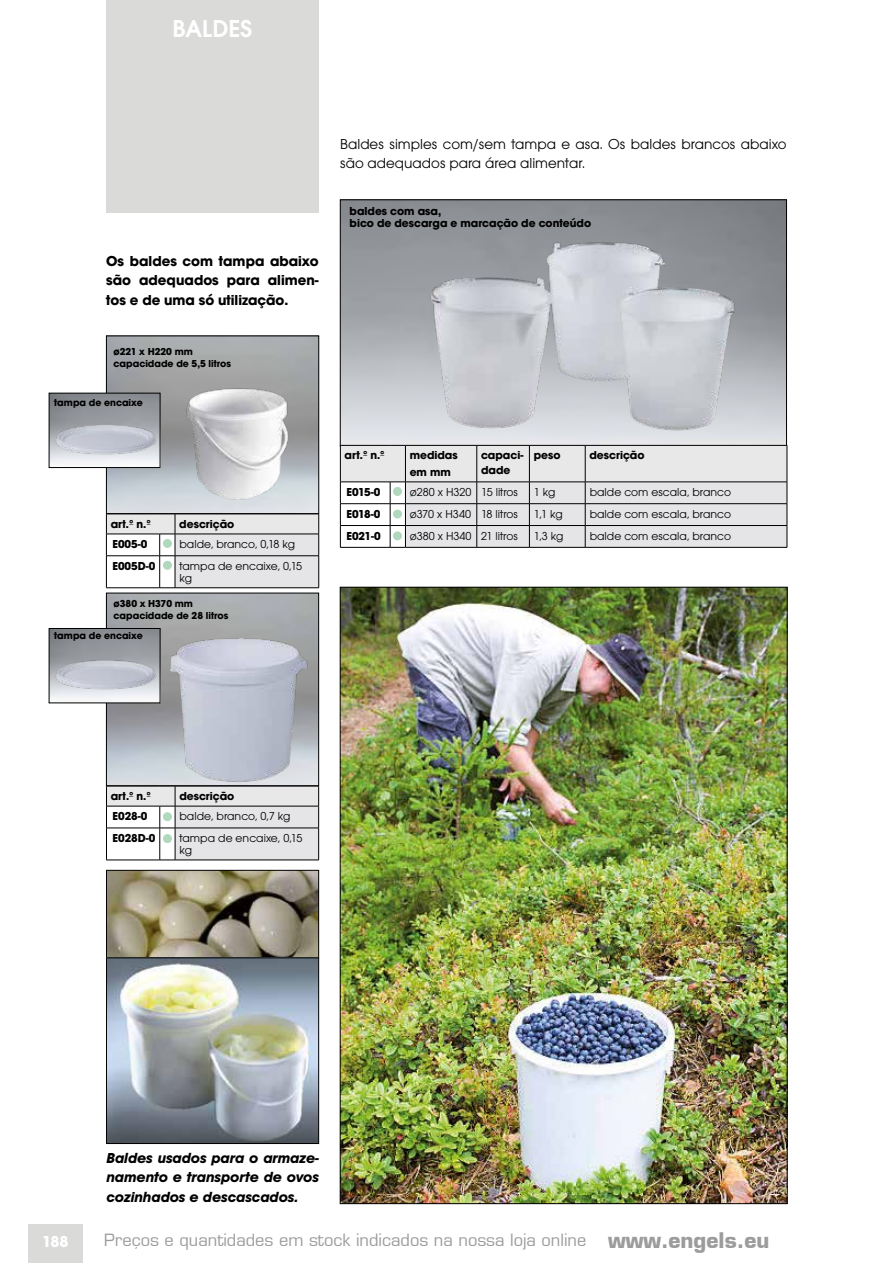
<style>
.page{position:relative;width:893px;height:1263px;background:#fff}
.page>*{position:absolute;margin:0;border:0;box-sizing:border-box;transform-origin:0 0}
.t1{font:600 25.5px "Avant Garde Gothic Itc T";color:#fff}
.t2{font:16.5px "Eurostile";color:#9d9c9c}
.t3{font:700 16.5px "Avant Garde Gothic Itc T";color:#fff}
.t4{font:15px/19.5px "Avant Garde Gothic Itc T";color:#000}
.t5{font:italic 700 15px/19.5px "Avant Garde Gothic Itc T";color:#000;text-align:justify}
.t6{font:700 15px/19.5px "Avant Garde Gothic Itc T";color:#000;text-align:justify}
.t7{font:12px/12px "Avant Garde Gothic Itc T";color:#000}
.t8{font:700 12px/16.5px "Avant Garde Gothic Itc T";color:#000}
.t9{font:700 10.5px/12px "Avant Garde Gothic Itc T";color:#000}
.s1{font-weight:700;font-size:21px}
</style>
<div class="page">
<div style="left:28px;top:1224px;width:54px;height:39px;background:#dadad9"></div>
<div style="left:106px;top:0;width:213px;height:213px;background:#dadad9"></div>
<svg style="left:340px;top:445px;width:448px;height:103px;background:#dadadb"></svg>
<hr style="left:405px;top:482px;width:72px;height:1px;background:#000">
<hr style="left:477px;top:482px;width:52px;height:1px;background:#000">
<hr style="left:529px;top:482px;width:56px;height:1px;background:#000">
<hr style="left:585px;top:482px;width:202px;height:1px;background:#000">
<img style="left:108px;top:338px;width:209px;height:174px">
<div style="left:106px;top:336px;width:213px;height:178px;border:1px solid #000"></div>
<img style="left:165px;top:369px;width:142px;height:142px">
<img style="left:108px;top:595px;width:209px;height:189px">
<div style="left:106px;top:593px;width:213px;height:193px;border:1px solid #000"></div>
<img style="left:170px;top:623px;width:145px;height:161px">
<svg style="left:106px;top:786px;width:213px;height:75px"></svg>
<img style="left:415px;top:211px;width:336px;height:234px">
<svg style="left:106px;top:514px;width:213px;height:74px"></svg>
<img style="left:108px;top:872px;width:209px;height:269px">
<div style="left:106px;top:870px;width:213px;height:88px;border:1px solid #000"></div>
<div style="left:106px;top:958px;width:213px;height:185px;border:1px solid #000"></div>
<img style="left:51px;top:395px;width:107px;height:6px">
<div style="left:49px;top:393px;width:111px;height:75px;border:1px solid #000"></div>
<img style="left:49px;top:401px;width:114px;height:69px">
<img style="left:51px;top:630px;width:107px;height:6px">
<div style="left:49px;top:628px;width:111px;height:75px;border:1px solid #000"></div>
<img style="left:49px;top:636px;width:114px;height:69px">
<div style="left:163px;top:539px;width:8px;height:8px;background:#b0d8bc;border-radius:50%"></div>
<div style="left:163px;top:539px;width:9px;height:9px;border:1px solid #b0d8bc;border-radius:50%"></div>
<div style="left:393px;top:510px;width:8px;height:8px;background:#b0d8bc;border-radius:50%"></div>
<div style="left:393px;top:510px;width:9px;height:8px;border:1px solid #b0d8bc;border-radius:50%"></div>
<div style="left:393px;top:487px;width:8px;height:8px;background:#b0d8bc;border-radius:50%"></div>
<div style="left:393px;top:487px;width:9px;height:9px;border:1px solid #b0d8bc;border-radius:50%"></div>
<div style="left:163px;top:561px;width:8px;height:8px;background:#b0d8bc;border-radius:50%"></div>
<div style="left:163px;top:561px;width:9px;height:8px;border:1px solid #b0d8bc;border-radius:50%"></div>
<div style="left:393px;top:532px;width:8px;height:8px;background:#b0d8bc;border-radius:50%"></div>
<div style="left:393px;top:532px;width:9px;height:8px;border:1px solid #b0d8bc;border-radius:50%"></div>
<div style="left:163px;top:813px;width:8px;height:8px;background:#b0d8bc;border-radius:50%"></div>
<div style="left:163px;top:812px;width:9px;height:9px;border:1px solid #b0d8bc;border-radius:50%"></div>
<div style="left:163px;top:835px;width:8px;height:7px;background:#b0d8bc;border-radius:50%"></div>
<div style="left:163px;top:834px;width:9px;height:9px;border:1px solid #b0d8bc;border-radius:50%"></div>
<img style="left:342px;top:589px;width:443px;height:613px">
<h1 class="t1" style="left:173px;top:14px;width:81px">BALDES</h1>
<p class="t6" style="left:106px;top:250px;width:214px">Os baldes com tampa abaixo são adequados para alimen&shy;tos e de uma só utilização.</p>
<p class="t9" style="left:114px;top:345px;width:119px">ø221 x H220 mm capacidade de 5,5 litros</p>
<p class="t9" style="left:54px;top:396px;width:90px">tampa de encaixe</p>
<p class="t8" style="left:111px;top:515px;width:42px">art.º n.º</p>
<p class="t8" style="left:179px;top:515px;width:57px">descrição</p>
<p class="t8" style="left:112px;top:535px;width:37px">E005-0</p>
<p class="t7" style="left:179px;top:538px;width:117px">balde, branco, 0,18 kg</p>
<p class="t8" style="left:112px;top:557px;width:45px">E005D-0</p>
<p class="t7" style="left:179px;top:560px;width:124px">tampa de encaixe, 0,15 kg</p>
<p class="t9" style="left:114px;top:597px;width:116px">ø380 x H370 mm capacidade de 28 litros</p>
<p class="t9" style="left:54px;top:629px;width:90px">tampa de encaixe</p>
<p class="t4" style="left:340px;top:134px;width:448px">Baldes simples com/sem tampa e asa. Os baldes brancos abaixo são adequados para área alimentar.</p>
<p class="t8" style="left:350px;top:205px;width:243px;line-height:12px">baldes com asa,<br>bico de descarga e marcação de conteúdo</p>
<p class="t8" style="left:345px;top:447px;width:42px">art.º n.º</p>
<p class="t8" style="left:410px;top:447px;width:50px">medidas em mm</p>
<p class="t8" style="left:481px;top:448px;width:44px;line-height:15px">capaci&shy;dade</p>
<p class="t8" style="left:534px;top:447px;width:28px">peso</p>
<p class="t8" style="left:589px;top:447px;width:57px">descrição</p>
<p class="t8" style="left:346px;top:483px;width:36px">E015-0</p>
<p class="t7" style="left:410px;top:486px;width:110px">ø280 x H320 15 litros</p>
<p class="t7" style="left:534px;top:486px;width:23px">1 kg</p>
<p class="t7" style="left:590px;top:486px;width:143px">balde com escala, branco</p>
<p class="t8" style="left:346px;top:505px;width:36px">E018-0</p>
<p class="t7" style="left:410px;top:507px;width:110px">ø370 x H340 18 litros</p>
<p class="t7" style="left:534px;top:507px;width:30px">1,1 kg</p>
<p class="t7" style="left:590px;top:507px;width:143px">balde com escala, branco</p>
<p class="t8" style="left:346px;top:527px;width:36px">E021-0</p>
<p class="t7" style="left:410px;top:529px;width:109px">ø380 x H340 21 litros</p>
<p class="t7" style="left:534px;top:529px;width:31px">1,3 kg</p>
<p class="t7" style="left:590px;top:529px;width:143px">balde com escala, branco</p>
<p class="t8" style="left:111px;top:787px;width:42px">art.º n.º</p>
<p class="t8" style="left:179px;top:787px;width:57px">descrição</p>
<p class="t8" style="left:112px;top:807px;width:37px">E028-0</p>
<p class="t7" style="left:179px;top:810px;width:113px">balde, branco, 0,7 kg</p>
<p class="t8" style="left:112px;top:829px;width:45px">E028D-0</p>
<p class="t7" style="left:179px;top:832px;width:124px">tampa de encaixe, 0,15 kg</p>
<p class="t5" style="left:106px;top:1147px;width:214px">Baldes usados para o armaze&shy;namento e transporte de ovos cozinhados e descascados.</p>
<h2 class="t3" style="left:42px;top:1232px;width:28px">188</h2>
<h2 class="t2" style="left:104px;top:1230px;width:667px">Preços e quantidades em stock indicados na nossa loja online <span class="s1">www.engels.eu</span></h2>
</div>
